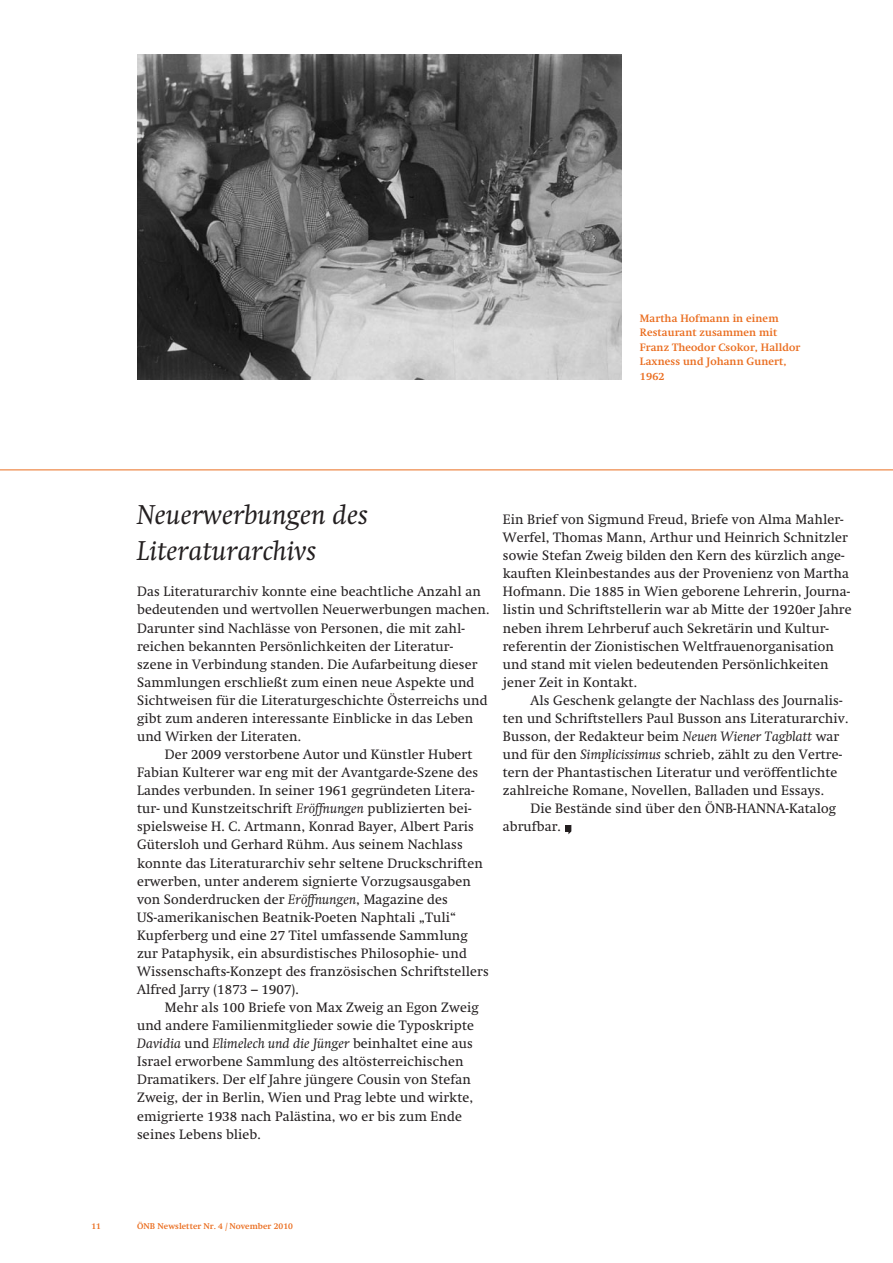
<style>
.page{position:relative;width:893px;height:1263px;background:#fff}
.page>*{position:absolute;margin:0;border:0;box-sizing:border-box;transform-origin:0 0}
._1_HL_18_pt{font:italic 27px/36.2px "Swift";letter-spacing:.01em;color:#231f20}
._4_Lauftext_9_0_pt{font:13.5px/18px "Swift";letter-spacing:.01em;color:#231f20}
._6_Bildtext__Inhalt{font:700 10.5px/14.4px "Swift";letter-spacing:.01em;color:#ea6d1f}
.t1{font:700 8.25px "Swift";letter-spacing:.01em;color:#ea6d1f}
.s1{font-style:italic}
</style>
<div class="page">
<svg style="left:565px;top:825px;width:6px;height:9px"></svg>
<hr style="left:0;top:470px;width:893px;height:1px;background:#ea6d1f">
<img style="left:137px;top:54px;width:485px;height:325px">
<p class="_6_Bildtext__Inhalt" style="left:640px;top:311px;width:162px">Martha Hofmann in einem<br>Restaurant zusammen mit<br>Franz Theodor Csokor, Halldor<br>Laxness und Johann Gunert,<br>1962</p>
<p class="_1_HL_18_pt" style="left:137px;top:497px;width:232px">Neuerwerbungen des<br>Literaturarchivs</p>
<p class="_4_Lauftext_9_0_pt" style="left:137px;top:583px;width:354px">Das Literaturarchiv konnte eine beachtliche Anzahl an bedeutenden und wertvollen Neuerwerbungen machen.<br>Darunter sind Nachlässe von Personen, die mit zahl&shy;reichen bekannten Persönlichkeiten der Literatur&shy;szene in Verbindung standen. Die Aufarbeitung dieser Sammlungen erschließt zum einen neue Aspekte und Sichtweisen für die Literaturgeschichte Österreichs und gibt zum anderen interessante Einblicke in das Leben und Wirken der Literaten.</p>
<p class="_4_Lauftext_9_0_pt" style="left:137px;top:745px;width:353px;text-indent:28px">Der 2009 verstorbene Autor und Künstler Hubert Fabian Kulterer war eng mit der Avantgarde-Szene des Landes verbunden. In seiner 1961 gegründeten Litera&shy;tur- und Kunstzeitschrift <span class="s1">Eröffnungen</span> publizierten bei&shy;spielsweise H. C. Artmann, Konrad Bayer, Albert Paris Gütersloh und Gerhard Rühm. Aus seinem Nachlass konnte das Literaturarchiv sehr seltene Druckschriften erwerben, unter anderem signierte Vorzugsausgaben von Sonderdrucken der <span class="s1">Eröffnungen</span>, Magazine des US-amerikanischen Beatnik-Poeten Naphtali „Tuli“ Kupferberg und eine 27 Titel umfassende Sammlung zur Pataphysik, ein absurdistisches Philosophie- und Wissenschafts-Konzept des französischen Schriftstellers Alfred Jarry (1873 – 1907).</p>
<p class="_4_Lauftext_9_0_pt" style="left:137px;top:998px;width:343px;text-indent:28px">Mehr als 100 Briefe von Max Zweig an Egon Zweig und andere Familienmitglieder sowie die Typoskripte <span class="s1">Davidia</span> und <span class="s1">Elimelech und die Jünger</span> beinhaltet eine aus Israel erworbene Sammlung des altösterreichischen Dramatikers. Der elf Jahre jüngere Cousin von Stefan Zweig, der in Berlin, Wien und Prag lebte und wirkte, emigrierte 1938 nach Palästina, wo er bis zum Ende seines Lebens blieb.</p>
<p class="_4_Lauftext_9_0_pt" style="left:503px;top:510px;width:350px">Ein Brief von Sigmund Freud, Briefe von Alma Mahler-Werfel, Thomas Mann, Arthur und Heinrich Schnitzler sowie Stefan Zweig bilden den Kern des kürzlich ange&shy;kauften Kleinbestandes aus der Provenienz von Martha Hofmann. Die 1885 in Wien geborene Lehrerin, Journa&shy;listin und Schriftstellerin war ab Mitte der 1920er Jahre neben ihrem Lehrberuf auch Sekretärin und Kultur&shy;referentin der Zionistischen Weltfrauenorganisation und stand mit vielen bedeutenden Persönlichkeiten jener Zeit in Kontakt.</p>
<p class="_4_Lauftext_9_0_pt" style="left:503px;top:691px;width:347px;text-indent:28px">Als Geschenk gelangte der Nachlass des Journalis&shy;ten und Schriftstellers Paul Busson ans Literaturarchiv.<br>Busson, der Redakteur beim <span class="s1">Neuen Wiener Tagblatt</span> war und für den <span class="s1">Simplicissimus</span> schrieb, zählt zu den Vertre&shy;tern der Phantastischen Literatur und veröffentlichte zahlreiche Romane, Novellen, Balladen und Essays.</p>
<p class="_4_Lauftext_9_0_pt" style="left:503px;top:800px;width:335px;text-indent:28px">Die Bestände sind über den ÖNB-HANNA-Katalog abrufbar.</p>
<p class="t1" style="left:91px;top:1221px;width:11px">11</p>
<p class="t1" style="left:137px;top:1221px;width:157px">ÖNB Newsletter Nr. 4 / November 2010</p>
</div>
